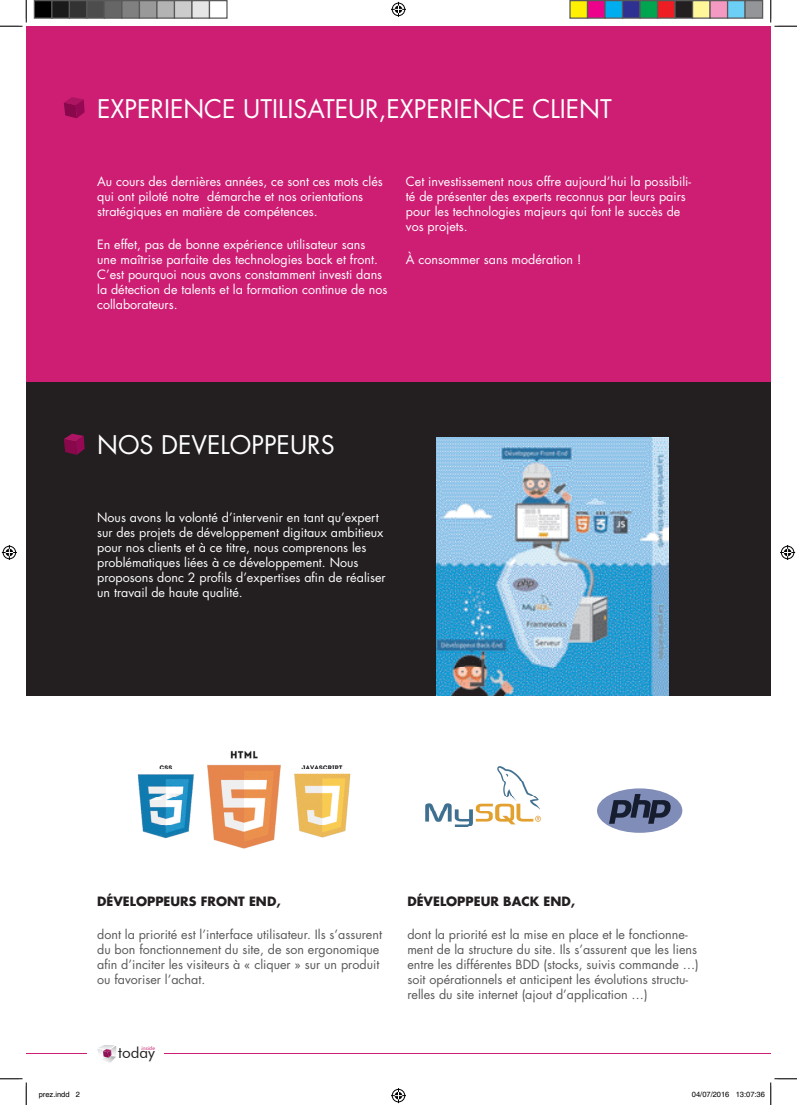
<style>
.page{position:relative;width:797px;height:1105px;background:#fff}
.page>*{position:absolute;margin:0;border:0;box-sizing:border-box;transform-origin:0 0}
.t1{font:25px "Futura Std";color:#fff}
.t2{font:15.38px "Futura BT";color:#231f20}
.t3{font:12.5px/15px "Futura Std";color:#fff}
.t4{font:12.5px/15px "Futura Std";color:#57585a}
.t5{font:700 12.5px "Futura Std";color:#231f20}
.t6{font:7.5px "Helvetica";color:#000}
.t7{font:italic 5.38px "Futura BT";color:#cd1f74}
</style>
<div class="page">
<div style="left:26px;top:26px;width:744px;height:356px;background:#cd1e74"></div>
<div style="left:26px;top:382px;width:744px;height:314px;background:#231f20"></div>
<hr style="left:165px;top:1053px;width:605px;height:1px;background:#cd1e74">
<hr style="left:26px;top:1053px;width:61px;height:1px;background:#cd1e74">
<svg style="left:64px;top:434px;width:21px;height:21px"></svg>
<svg style="left:64px;top:97px;width:21px;height:21px"></svg>
<svg style="left:97px;top:1045px;width:19px;height:18px"></svg>
<img style="left:437px;top:437px;width:231px;height:259px">
<img style="left:137px;top:750px;width:214px;height:99px">
<img style="left:425px;top:767px;width:115px;height:60px">
<div style="left:597px;top:788px;width:85px;height:45px;background:#808db9;border-radius:50%"></div>
<svg style="left:609px;top:794px;width:61px;height:30px"></svg>
<svg style="left:0;top:0;width:27px;height:27px"></svg>
<svg style="left:0;top:1078px;width:27px;height:27px"></svg>
<svg style="left:770px;top:0;width:27px;height:27px"></svg>
<svg style="left:391px;top:2px;width:15px;height:15px"></svg>
<svg style="left:391px;top:1088px;width:15px;height:15px"></svg>
<svg style="left:2px;top:545px;width:15px;height:15px"></svg>
<svg style="left:780px;top:545px;width:15px;height:15px"></svg>
<div style="left:34px;top:1px;width:18px;height:17px;background:#000"></div>
<div style="left:34px;top:0;width:18px;height:19px;border:1px solid #595959"></div>
<div style="left:52px;top:1px;width:17px;height:17px;background:#1a1a1a"></div>
<div style="left:51px;top:0;width:19px;height:19px;border:1px solid #595959"></div>
<div style="left:69px;top:1px;width:18px;height:17px;background:#333"></div>
<div style="left:69px;top:0;width:19px;height:19px;border:1px solid #595959"></div>
<div style="left:87px;top:1px;width:17px;height:17px;background:#4d4d4d"></div>
<div style="left:86px;top:0;width:19px;height:19px;border:1px solid #595959"></div>
<div style="left:104px;top:1px;width:18px;height:17px;background:#666"></div>
<div style="left:104px;top:0;width:18px;height:19px;border:1px solid #595959"></div>
<div style="left:122px;top:1px;width:17px;height:17px;background:#808080"></div>
<div style="left:121px;top:0;width:19px;height:19px;border:1px solid #595959"></div>
<div style="left:139px;top:1px;width:18px;height:17px;background:#999"></div>
<div style="left:139px;top:0;width:19px;height:19px;border:1px solid #595959"></div>
<div style="left:157px;top:1px;width:17px;height:17px;background:#b3b3b3"></div>
<div style="left:156px;top:0;width:19px;height:19px;border:1px solid #595959"></div>
<div style="left:174px;top:1px;width:18px;height:17px;background:#ccc"></div>
<div style="left:174px;top:0;width:18px;height:19px;border:1px solid #595959"></div>
<div style="left:192px;top:1px;width:17px;height:17px;background:#e6e6e6"></div>
<div style="left:191px;top:0;width:19px;height:19px;border:1px solid #595959"></div>
<div style="left:209px;top:0;width:19px;height:19px;border:1px solid #595959"></div>
<div style="left:570px;top:1px;width:17px;height:17px;background:#fff101"></div>
<div style="left:569px;top:0;width:19px;height:19px;border:1px solid #595959"></div>
<div style="left:587px;top:1px;width:18px;height:17px;background:#ed028c"></div>
<div style="left:587px;top:0;width:18px;height:19px;border:1px solid #595959"></div>
<div style="left:605px;top:1px;width:17px;height:17px;background:#00aeef"></div>
<div style="left:604px;top:0;width:19px;height:19px;border:1px solid #595959"></div>
<div style="left:622px;top:1px;width:18px;height:17px;background:#2e3092"></div>
<div style="left:622px;top:0;width:18px;height:19px;border:1px solid #595959"></div>
<div style="left:640px;top:1px;width:17px;height:17px;background:#00a54f"></div>
<div style="left:639px;top:0;width:19px;height:19px;border:1px solid #595959"></div>
<div style="left:657px;top:1px;width:18px;height:17px;background:#ee1d23"></div>
<div style="left:657px;top:0;width:18px;height:19px;border:1px solid #595959"></div>
<div style="left:675px;top:1px;width:17px;height:17px;background:#231f20"></div>
<div style="left:674px;top:0;width:19px;height:19px;border:1px solid #595959"></div>
<div style="left:692px;top:1px;width:18px;height:17px;background:#fff79a"></div>
<div style="left:692px;top:0;width:18px;height:19px;border:1px solid #595959"></div>
<div style="left:710px;top:1px;width:17px;height:17px;background:#f499c2"></div>
<div style="left:709px;top:0;width:19px;height:19px;border:1px solid #595959"></div>
<div style="left:727px;top:1px;width:18px;height:17px;background:#6bcff6"></div>
<div style="left:727px;top:0;width:18px;height:19px;border:1px solid #595959"></div>
<div style="left:745px;top:1px;width:17px;height:17px;background:#939598"></div>
<div style="left:744px;top:0;width:19px;height:19px;border:1px solid #595959"></div>
<svg style="left:770px;top:1078px;width:27px;height:27px"></svg>
<h1 class="t1" style="left:97px;top:93px;width:516px">EXPERIENCE UTILISATEUR,EXPERIENCE CLIENT</h1>
<p class="t3" style="left:97px;top:174px;width:287px">Au cours des dernières années, ce sont ces mots clés qui ont piloté notre démarche et nos orientations stratégiques en matière de compétences.</p>
<p class="t3" style="left:97px;top:237px;width:292px">En effet, pas de bonne expérience utilisateur sans une maîtrise parfaite des technologies back et front.<br>C’est pourquoi nous avons constamment investi dans la détection de talents et la formation continue de nos collaborateurs.</p>
<p class="t3" style="left:406px;top:174px;width:287px">Cet investissement nous offre aujourd’hui la possibili&shy;té de présenter des experts reconnus par leurs pairs pour les technologies majeurs qui font le succès de vos projets.</p>
<p class="t3" style="left:406px;top:252px;width:177px">À consommer sans modération !</p>
<h1 class="t1" style="left:97px;top:429px;width:239px">NOS DEVELOPPEURS</h1>
<p class="t3" style="left:97px;top:510px;width:290px">Nous avons la volonté d’intervenir en tant qu’expert sur des projets de développement digitaux ambitieux pour nos clients et à ce titre, nous comprenons les problématiques liées à ce développement. Nous proposons donc 2 profils d’expertises afin de réaliser un travail de haute qualité.</p>
<p class="t5" style="left:97px;top:893px;width:185px">DÉVELOPPEURS FRONT END,</p>
<p class="t4" style="left:97px;top:927px;width:286px">dont la priorité est l’interface utilisateur. Ils s’assurent du bon fonctionnement du site, de son ergonomique afin d’inciter les visiteurs à « cliquer » sur un produit ou favoriser l’achat.</p>
<p class="t7" style="left:142px;top:1045px;width:15px">inside</p>
<p class="t2" style="left:118px;top:1043px;width:38px">today</p>
<p class="t5" style="left:407px;top:893px;width:169px">DÉVELOPPEUR BACK END,</p>
<p class="t4" style="left:407px;top:927px;width:293px">dont la priorité est la mise en place et le fonctionne&shy;ment de la structure du site. Ils s’assurent que les liens entre les différentes BDD (stocks, suivis commande …) soit opérationnels et anticipent les évolutions structu&shy;relles du site internet (ajout d’application …)</p>
<p class="t6" style="left:39px;top:1090px;width:43px">prez.indd 2</p>
<p class="t6" style="left:692px;top:1090px;width:74px">04/07/2016 13:07:36</p>
</div>
